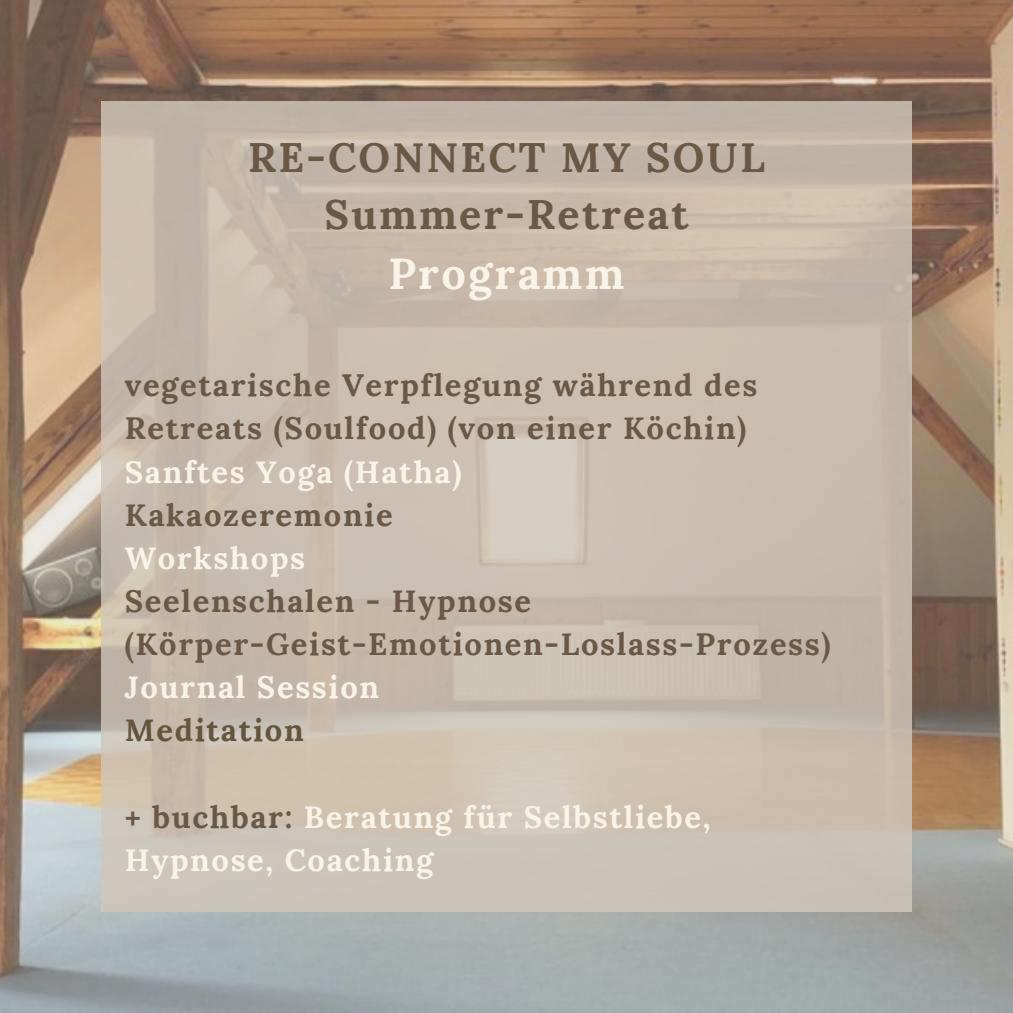
<style>
.page{position:relative;width:1013px;height:1013px;background:#fff}
.page>*{position:absolute;margin:0;border:0;box-sizing:border-box;transform-origin:0 0}
.t1{font:700 43.25px "Lora";letter-spacing:.055em;color:#f9f4e7}
.t2{font:700 41.12px/57.2px "Lora";letter-spacing:.055em;color:#6a5844;text-align:center}
.t3{font:700 30.88px/43.1px "Lora";letter-spacing:.055em;color:#6a5844}
.t4{font:700 30.88px/43.1px "Lora";letter-spacing:.055em;color:#f9f4e7}
.t5{font:700 30.88px "Lora";letter-spacing:.055em;color:#65553b}
.s1{color:#6a5844}
</style>
<div class="page">
<img style="left:0;top:0;width:1012px;height:1012px">
<div style="left:101px;top:101px;width:810px;height:810px;background:linear-gradient(to bottom,#c7b8a8,#ccc2b3)"></div>
<h2 class="t2" style="left:248px;top:128px;width:518px">RE-CONNECT MY SOUL<br>Summer-Retreat</h2>
<h1 class="t1" style="left:388px;top:246px;width:238px">Programm</h1>
<p class="t3" style="left:125px;top:363px;width:634px">vegetarische Verpflegung während des<br>Retreats (Soulfood) (von einer Köchin)</p>
<p class="t4" style="left:125px;top:449px;width:338px">Sanftes Yoga (Hatha)</p>
<p class="t3" style="left:125px;top:493px;width:269px">Kakaozeremonie</p>
<p class="t4" style="left:125px;top:536px;width:182px">Workshops</p>
<p class="t3" style="left:125px;top:579px;width:707px">Seelenschalen - Hypnose (Körper-Geist-Emotionen-Loslass-Prozess)</p>
<p class="t4" style="left:125px;top:665px;width:256px">Journal Session</p>
<p class="t5" style="left:125px;top:710px;width:180px">Meditation</p>
<p class="t4" style="left:125px;top:794px;width:587px"><span class="s1">+ buchbar:</span> Beratung für Selbstliebe,<br>Hypnose, Coaching</p>
</div>
